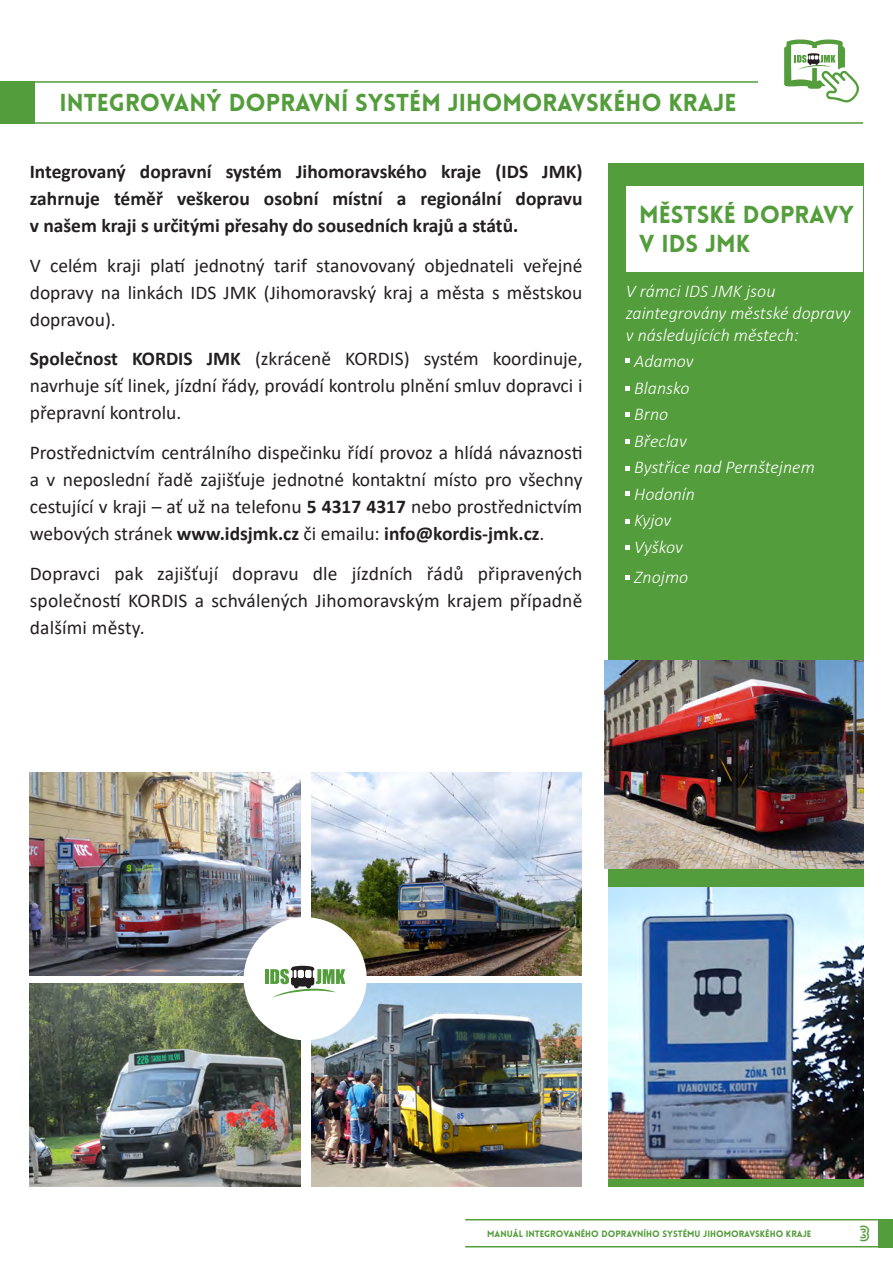
<style>
.page{position:relative;width:893px;height:1263px;background:#fff}
.page>*{position:absolute;margin:0;border:0;box-sizing:border-box;transform-origin:0 0}
.t1{font:900 24px "Lovelo";color:#549d3c}
.t2{font:700 21px "Lovelo Line";color:#549d3c}
.t3{font:19.5px/27px "Calibri";color:#231f20;text-align:justify}
.t4{font:700 19.5px/27px "Calibri";color:#231f20;text-align:justify}
.t5{font:italic 300 18px/21.6px "Calibri";color:#fff}
.t6{font:900 9px "Lovelo";color:#549d3c}
.s1{font-weight:700}
</style>
<div class="page">
<hr style="left:30px;top:122px;width:833px;height:2px;background:#549d3c">
<hr style="left:30px;top:81px;width:728px;height:2px;background:#549d3c">
<div style="left:0;top:81px;width:34px;height:43px;background:#549d3c"></div>
<svg style="left:784px;top:39px;width:75px;height:64px"></svg>
<hr style="left:465px;top:1246px;width:419px;height:1px;background:#549d3c">
<hr style="left:465px;top:1219px;width:419px;height:1px;background:#549d3c">
<div style="left:878px;top:1219px;width:15px;height:28px;background:#549d3c"></div>
<div style="left:608px;top:163px;width:255px;height:1023px;background:#549d3c"></div>
<svg style="left:626px;top:359px;width:4px;height:4px"></svg>
<svg style="left:626px;top:386px;width:4px;height:4px"></svg>
<svg style="left:626px;top:412px;width:4px;height:4px"></svg>
<svg style="left:626px;top:439px;width:4px;height:4px"></svg>
<svg style="left:626px;top:466px;width:4px;height:5px"></svg>
<svg style="left:626px;top:492px;width:4px;height:4px"></svg>
<svg style="left:626px;top:519px;width:4px;height:4px"></svg>
<svg style="left:626px;top:546px;width:4px;height:4px"></svg>
<svg style="left:626px;top:575px;width:4px;height:4px"></svg>
<img style="left:605px;top:660px;width:258px;height:209px">
<div style="left:626px;top:186px;width:237px;height:85px;background:#fff"></div>
<img style="left:30px;top:983px;width:270px;height:204px">
<img style="left:311px;top:983px;width:271px;height:204px">
<img style="left:30px;top:772px;width:270px;height:203px">
<img style="left:311px;top:772px;width:271px;height:203px">
<img style="left:608px;top:887px;width:255px;height:291px">
<div style="left:244px;top:917px;width:123px;height:123px;background:#fff;border-radius:50%"></div>
<hr style="left:265px;top:969px;width:4px;height:15px;background:#549d3c">
<svg style="left:270px;top:965px;width:75px;height:33px"></svg>
<p class="t1" style="left:60px;top:88px;width:679px">INTEGROVANÝ DOPRAVNÍ SYSTÉM JIHOMORAVSKÉHO KRAJE</p>
<p class="t4" style="left:30px;top:158px;width:554px">Integrovaný dopravní systém Jihomoravského kraje (IDS JMK) zahrnuje téměř veškerou osobní místní a regionální dopravu v našem kraji s určitými přesahy do sousedních krajů a států.</p>
<p class="t3" style="left:30px;top:251px;width:554px">V celém kraji platí jednotný tarif stanovovaný objednateli veřejné dopravy na linkách IDS JMK (Jihomoravský kraj a města s městskou dopravou).</p>
<p class="t3" style="left:30px;top:345px;width:554px"><span class="s1">Společnost KORDIS JMK</span> (zkráceně KORDIS) systém koordinuje, navrhuje síť linek, jízdní řády, provádí kontrolu plnění smluv dopravci i přepravní kontrolu.</p>
<p class="t3" style="left:30px;top:439px;width:554px">Prostřednictvím centrálního dispečinku řídí provoz a hlídá návaznosti a v neposlední řadě zajišťuje jednotné kontaktní místo pro všechny cestující v kraji – ať už na telefonu <span class="s1">5 4317 4317</span> nebo prostřednictvím webových stránek <span class="s1">www.idsjmk.cz</span> či emailu: <span class="s1">info@kordis-jmk.cz</span>.</p>
<p class="t3" style="left:30px;top:560px;width:554px">Dopravci pak zajišťují dopravu dle jízdních řádů připravených společností KORDIS a schválených Jihomoravským krajem případně dalšími městy.</p>
<p class="t1" style="left:639px;top:200px;width:216px">MĚSTSKÉ DOPRAVY</p>
<p class="t1" style="left:639px;top:229px;width:113px">V IDS JMK</p>
<p class="t5" style="left:626px;top:280px;width:226px">V rámci IDS JMK jsou zaintegrovány městské dopravy v následujících městech:</p>
<p class="t5" style="left:634px;top:350px;width:61px">Adamov</p>
<p class="t5" style="left:634px;top:377px;width:57px">Blansko</p>
<p class="t5" style="left:634px;top:403px;width:35px">Brno</p>
<p class="t5" style="left:634px;top:430px;width:54px">Břeclav</p>
<p class="t5" style="left:634px;top:456px;width:182px">Bystřice nad Pernštejnem</p>
<p class="t5" style="left:634px;top:483px;width:62px">Hodonín</p>
<p class="t5" style="left:634px;top:509px;width:39px">Kyjov</p>
<p class="t5" style="left:634px;top:536px;width:50px">Vyškov</p>
<p class="t5" style="left:634px;top:566px;width:55px">Znojmo</p>
<p class="t6" style="left:487px;top:1228px;width:326px">MANUÁL INTEGROVANÉHO DOPRAVNÍHO SYSTÉMU JIHOMORAVSKÉHO KRAJE</p>
<p class="t2" style="left:859px;top:1221px;width:12px">3</p>
</div>
